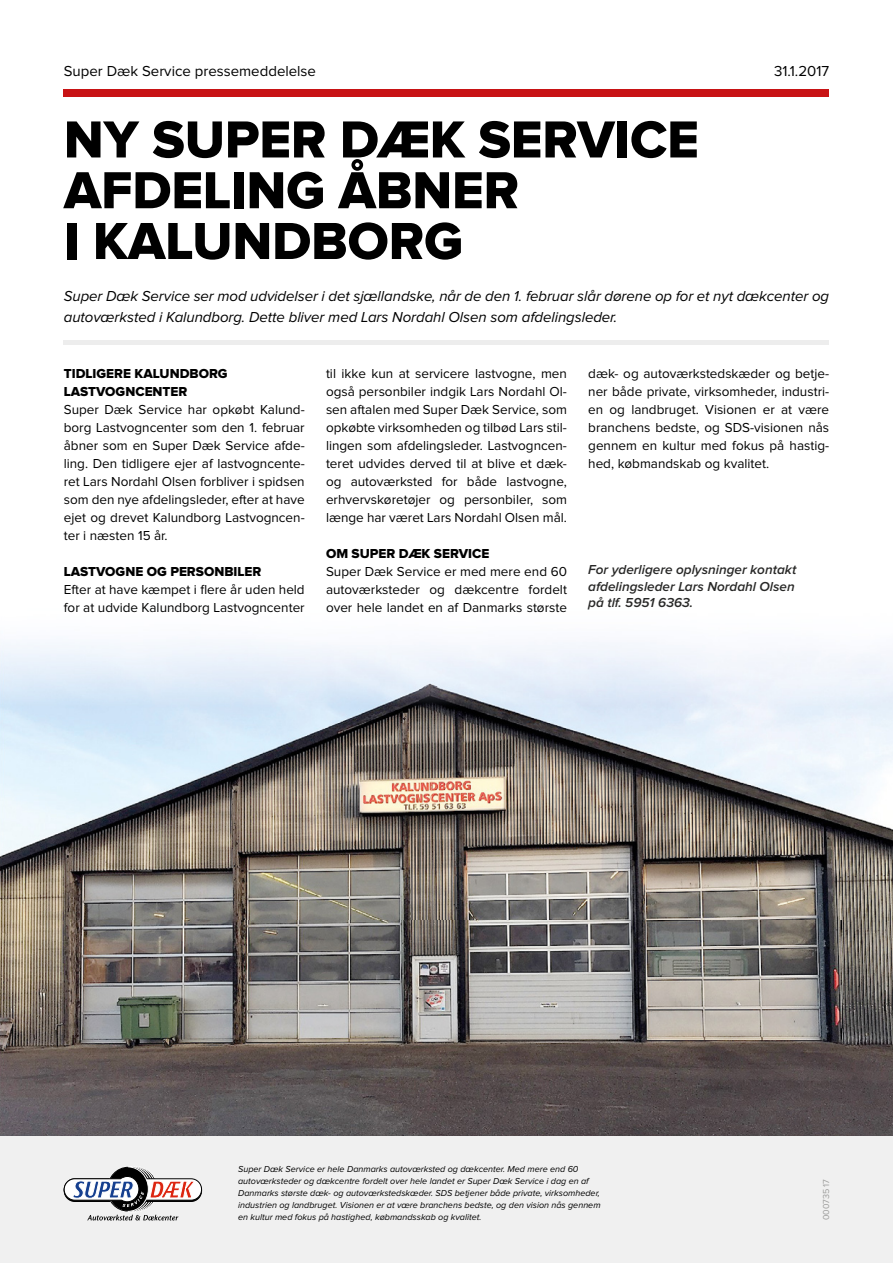
<style>
.page{position:relative;width:893px;height:1263px;background:#fff}
.page>*{position:absolute;margin:0;border:0;box-sizing:border-box;transform-origin:0 0}
.t1{font:54px/50.7px "Proxima Nova Extrabld";letter-spacing:-.005em;color:#000}
.t2{font:italic 15px/21px "Proxima Nova";letter-spacing:-.005em;color:#000}
.t3{font:15px "Proxima Nova";color:#000}
.t4{font:13.5px/18px "Proxima Nova";color:#000;text-align:justify}
.t5{font:italic 600 13.5px/16.5px "Proxima Nova";color:#282827;text-align:justify}
.t6{font:13.5px/18px "Proxima Nova Extrabld";color:#000}
.t7{font:italic 9px/12px "Proxima Nova";color:#000}
.t8{font:9px "Proxima Nova";color:#9d9d9c}
</style>
<div class="page">
<div style="left:64px;top:89px;width:765px;height:8px;background:#c81315"></div>
<div style="left:0;top:1135px;width:893px;height:128px;background:#f0f0f0"></div>
<div style="left:107px;top:1166px;width:42px;height:46px;border:1px solid #fff;border-radius:50%"></div>
<div style="left:114px;top:1166px;width:42px;height:46px;border:1px solid #fff;border-radius:50%"></div>
<div style="left:112px;top:1166px;width:41px;height:46px;background:#f8f8f8;border-radius:50%"></div>
<div style="left:111px;top:1166px;width:42px;height:46px;border:1px solid #fff;border-radius:50%"></div>
<div style="left:109px;top:1166px;width:42px;height:46px;border:1px solid #fff;border-radius:50%"></div>
<svg style="left:64px;top:1179px;width:138px;height:21px"></svg>
<svg style="left:64px;top:1167px;width:131px;height:53px"></svg>
<div style="left:64px;top:340px;width:765px;height:5px;background:#ededed"></div>
<img style="left:0;top:642px;width:893px;height:493px">
<p class="t3" style="left:64px;top:64px;width:254px">Super Dæk Service pressemeddelelse</p>
<h1 class="t1" style="left:64px;top:116px;width:637px">NY SUPER DÆK SERVICE<br>AFDELING ÅBNER<br>I KALUNDBORG</h1>
<p class="t3" style="left:774px;top:64px;width:57px">31.1.2017</p>
<p class="t2" style="left:64px;top:286px;width:767px">Super Dæk Service ser mod udvidelser i det sjællandske, når de den 1. februar slår dørene op for et nyt dækcenter og autoværksted i Kalundborg. Dette bliver med Lars Nordahl Olsen som afdelingsleder.</p>
<p class="t6" style="left:64px;top:365px;width:165px">TIDLIGERE KALUNDBORG<br>LASTVOGNCENTER</p>
<p class="t4" style="left:64px;top:401px;width:242px">Super Dæk Service har opkøbt Kalund&shy;borg Lastvogncenter som den 1. februar åbner som en Super Dæk Service afde&shy;ling. Den tidligere ejer af lastvogncente&shy;ret Lars Nordahl Olsen forbliver i spidsen som den nye afdelingsleder, efter at have ejet og drevet Kalundborg Lastvogncen&shy;ter i næsten 15 år.</p>
<p class="t6" style="left:64px;top:563px;width:199px">LASTVOGNE OG PERSONBILER</p>
<p class="t4" style="left:64px;top:581px;width:242px">Efter at have kæmpet i flere år uden held for at udvide Kalundborg Lastvogncenter</p>
<p class="t4" style="left:326px;top:365px;width:242px">til ikke kun at servicere lastvogne, men også personbiler indgik Lars Nordahl Ol&shy;sen aftalen med Super Dæk Service, som opkøbte virksomheden og tilbød Lars stil&shy;lingen som afdelingsleder. Lastvogncen&shy;teret udvides derved til at blive et dæk&shy;og autoværksted for både lastvogne, erhvervskøretøjer og personbiler, som længe har været Lars Nordahl Olsen mål.</p>
<p class="t6" style="left:326px;top:545px;width:165px">OM SUPER DÆK SERVICE</p>
<p class="t4" style="left:326px;top:563px;width:242px">Super Dæk Service er med mere end 60 autoværksteder og dækcentre fordelt over hele landet en af Danmarks største</p>
<p class="t4" style="left:588px;top:365px;width:242px">dæk- og autoværkstedskæder og betje&shy;ner både private, virksomheder, industri&shy;en og landbruget. Visionen er at være branchens bedste, og SDS-visionen nås gennem en kultur med fokus på hastig&shy;hed, købmandskab og kvalitet.</p>
<p class="t5" style="left:588px;top:562px;width:210px">For yderligere oplysninger kontakt afdelingsleder Lars Nordahl Olsen på tlf. 5951 6363.</p>
<p class="t7" style="left:238px;top:1164px;width:364px">Super Dæk Service er hele Danmarks autoværksted og dækcenter. Med mere end 60 autoværksteder og dækcentre fordelt over hele landet er Super Dæk Service i dag en af Danmarks største dæk- og autoværkstedskæder. SDS betjener både private, virksomheder, industrien og landbruget. Visionen er at være branchens bedste, og den vision nås gennem en kultur med fokus på hastighed, købmandsskab og kvalitet.</p>
<p class="t8" style="left:822px;top:1220px;width:43px;rotate:-90deg">000735 17</p>
</div>
